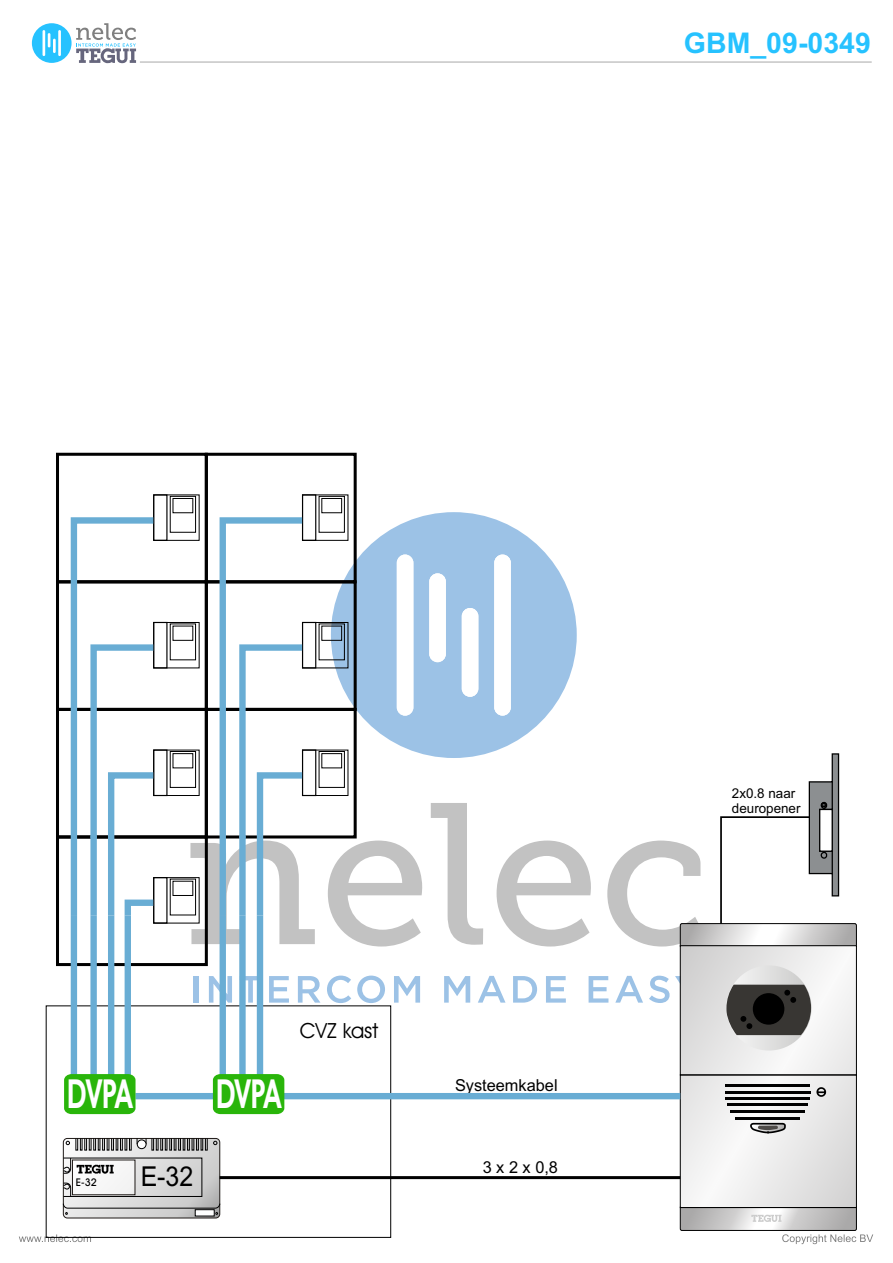
<style>
.page{position:relative;width:893px;height:1263px;background:#fff}
.page>*{position:absolute;margin:0;border:0;box-sizing:border-box;transform-origin:0 0}
.t1{font:700 40.2px "Avant Garde IT Cby BT";letter-spacing:-.02em;color:#fff;scale:.7 1}
.t2{font:700 28.5px "Arial";color:#26c2ff}
.t3{font:27.45px "Arial";color:#000;scale:.91 1}
.t4{font:21px "Avant Garde IT Cby BT";color:#000}
.t5{font:16.5px "Arial";color:#000}
.t6{font:13.5px/15.1px "Arial";color:#000}
.t7{font:500 10.65px "Avant Garde IT Cby BT";color:#000}
</style>
<div class="page">
<svg style="left:19px;top:1234px;width:72px;height:8px"></svg>
<hr style="left:140px;top:61px;width:732px;height:2px;background:#ccc">
<svg style="left:328px;top:840px;width:94px;height:106px"></svg>
<div style="left:194px;top:976px;width:5px;height:27px;background:#9cc2e6"></div>
<svg style="left:209px;top:976px;width:23px;height:27px"></svg>
<svg style="left:246px;top:976px;width:11px;height:27px"></svg>
<svg style="left:269px;top:976px;width:20px;height:27px"></svg>
<svg style="left:298px;top:976px;width:22px;height:27px"></svg>
<svg style="left:327px;top:975px;width:24px;height:28px"></svg>
<svg style="left:357px;top:975px;width:28px;height:28px"></svg>
<svg style="left:394px;top:976px;width:26px;height:27px"></svg>
<svg style="left:331px;top:512px;width:246px;height:246px;fill:#9cc2e6"></svg>
<div style="left:397px;top:554px;width:16px;height:162px;background:#fff;border-radius:8px"></div>
<div style="left:429px;top:573px;width:17px;height:89px;background:#fff;border-radius:8px"></div>
<div style="left:494px;top:554px;width:17px;height:162px;background:#fff;border-radius:8px"></div>
<div style="left:462px;top:608px;width:16px;height:89px;background:#fff;border-radius:8px"></div>
<div style="left:32px;top:23px;width:40px;height:40px;background:#26c2ff;border-radius:50%"></div>
<hr style="left:43px;top:30px;width:2px;height:26px;background:#fff">
<svg style="left:48px;top:33px;width:2px;height:14px"></svg>
<hr style="left:58px;top:30px;width:3px;height:26px;background:#fff">
<hr style="left:53px;top:39px;width:3px;height:14px;background:#fff">
<svg style="left:76px;top:23px;width:60px;height:40px"></svg>
<div style="left:46px;top:1005px;width:345px;height:233px;border:1px solid #000"></div>
<div style="left:56px;top:835px;width:152px;height:131px;border:3px solid #000"></div>
<div style="left:153px;top:877px;width:47px;height:46px;border:1px solid #000"></div>
<div style="left:153px;top:877px;width:15px;height:47px;border:1px solid #000"></div>
<div style="left:173px;top:881px;width:20px;height:15px;border:1px solid #000"></div>
<div style="left:56px;top:708px;width:152px;height:130px;border:3px solid #000"></div>
<div style="left:205px;top:708px;width:152px;height:130px;border:3px solid #000"></div>
<div style="left:56px;top:580px;width:152px;height:131px;border:3px solid #000"></div>
<div style="left:205px;top:580px;width:152px;height:131px;border:3px solid #000"></div>
<div style="left:56px;top:453px;width:152px;height:130px;border:3px solid #000"></div>
<div style="left:205px;top:453px;width:152px;height:130px;border:3px solid #000"></div>
<div style="left:153px;top:750px;width:47px;height:46px;border:1px solid #000"></div>
<div style="left:173px;top:753px;width:20px;height:15px;border:1px solid #000"></div>
<div style="left:302px;top:750px;width:46px;height:46px;border:1px solid #000"></div>
<div style="left:302px;top:749px;width:14px;height:47px;border:1px solid #000"></div>
<div style="left:322px;top:753px;width:20px;height:15px;border:1px solid #000"></div>
<div style="left:319px;top:751px;width:26px;height:36px;border:1px solid #000"></div>
<div style="left:153px;top:622px;width:47px;height:46px;border:1px solid #000"></div>
<div style="left:302px;top:622px;width:46px;height:46px;border:1px solid #000"></div>
<div style="left:302px;top:622px;width:14px;height:46px;border:1px solid #000"></div>
<div style="left:319px;top:624px;width:26px;height:36px;border:1px solid #000"></div>
<div style="left:153px;top:494px;width:47px;height:47px;border:1px solid #000"></div>
<div style="left:153px;top:494px;width:15px;height:47px;border:1px solid #000"></div>
<div style="left:173px;top:498px;width:20px;height:15px;border:1px solid #000"></div>
<div style="left:170px;top:496px;width:26px;height:36px;border:1px solid #000"></div>
<div style="left:302px;top:494px;width:46px;height:47px;border:1px solid #000"></div>
<div style="left:302px;top:494px;width:14px;height:47px;border:1px solid #000"></div>
<div style="left:322px;top:498px;width:20px;height:15px;border:1px solid #000"></div>
<div style="left:319px;top:496px;width:26px;height:36px;border:1px solid #000"></div>
<svg style="left:63px;top:1138px;width:157px;height:80px"></svg>
<div style="left:63px;top:1138px;width:157px;height:80px;border:1px solid #1f1a17;border-radius:4px"></div>
<svg style="left:76px;top:1138px;width:55px;height:12px"></svg>
<svg style="left:66px;top:1141px;width:4px;height:4px"></svg>
<div style="left:63px;top:1158px;width:139px;height:39px;border:1px solid #000"></div>
<svg style="left:63px;top:1157px;width:8px;height:17px"></svg>
<svg style="left:63px;top:1183px;width:8px;height:14px"></svg>
<div style="left:72px;top:1160px;width:63px;height:35px;background:#f7f7f7"></div>
<div style="left:72px;top:1160px;width:63px;height:35px;border:1px solid #1f1a17"></div>
<div style="left:137px;top:1140px;width:9px;height:9px;background:#fff;border:1px solid #000;border-radius:50%"></div>
<svg style="left:146px;top:1138px;width:61px;height:12px"></svg>
<svg style="left:213px;top:1141px;width:4px;height:4px"></svg>
<svg style="left:63px;top:1203px;width:157px;height:13px"></svg>
<svg style="left:77px;top:1164px;width:37px;height:10px"></svg>
<svg style="left:444px;top:753px;width:429px;height:491px"></svg>
<hr style="left:220px;top:1176px;width:460px;height:3px;background:#000">
<div style="left:135px;top:1093px;width:545px;height:6px;background:#69add4"></div>
<div style="left:125px;top:916px;width:6px;height:180px;background:#69add4"></div>
<div style="left:108px;top:916px;width:6px;height:180px;background:#69add4"></div>
<div style="left:257px;top:916px;width:6px;height:180px;background:#69add4"></div>
<div style="left:90px;top:915px;width:7px;height:181px;background:#69add4"></div>
<div style="left:239px;top:915px;width:7px;height:181px;background:#69add4"></div>
<div style="left:71px;top:915px;width:6px;height:180px;background:#69add4"></div>
<div style="left:220px;top:915px;width:6px;height:180px;background:#69add4"></div>
<svg style="left:68px;top:514px;width:92px;height:408px"></svg>
<div style="left:90px;top:835px;width:7px;height:80px;background:#69add4"></div>
<svg style="left:190px;top:514px;width:125px;height:430px"></svg>
<div style="left:239px;top:835px;width:7px;height:80px;background:#69add4"></div>
<div style="left:64px;top:1074px;width:72px;height:40px;background:#29b50a"></div>
<div style="left:213px;top:1074px;width:71px;height:40px;background:#29b50a"></div>
<h2 class="t2" style="left:684px;top:33px;width:188px">GBM_09-0349</h2>
<h1 class="t1" style="left:67px;top:1078px;width:95px">DVPA</h1>
<h1 class="t1" style="left:216px;top:1078px;width:95px">DVPA</h1>
<p class="t4" style="left:300px;top:1022px;width:80px">CVZ kast</p>
<p class="t7" style="left:76px;top:1178px;width:22px">E-32</p>
<h3 class="t3" style="left:141px;top:1166px;width:59px">E-32</h3>
<p class="t5" style="left:455px;top:1078px;width:104px">Systeemkabel</p>
<p class="t5" style="left:483px;top:1161px;width:77px">3x2x0,8</p>
<p class="t6" style="left:732px;top:786px;width:70px">2x0.8 naar deuropener</p>
</div>
